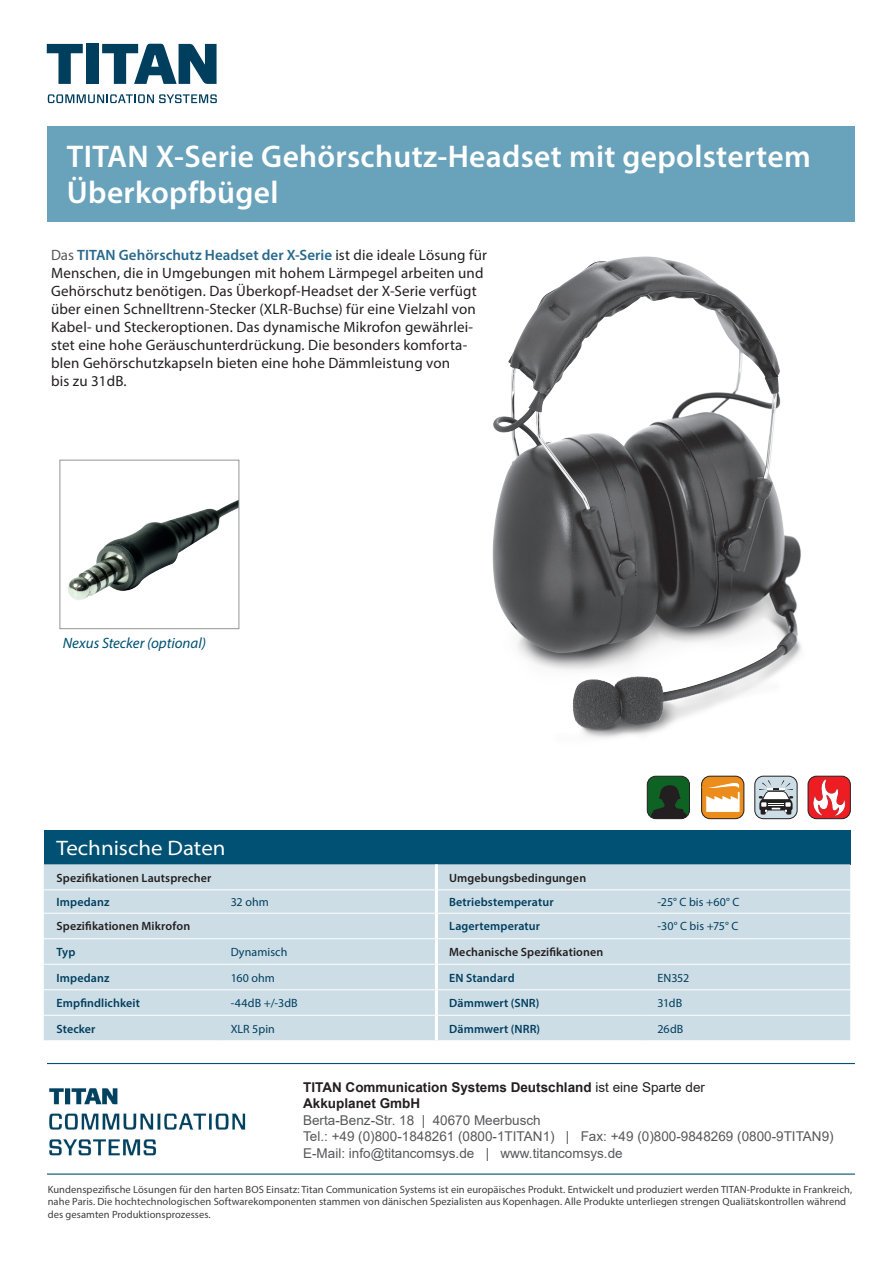
<style>
.page{position:relative;width:893px;height:1263px;background:#fff}
.page>*{position:absolute;margin:0;border:0;box-sizing:border-box;transform-origin:0 0}
.t1{font:600 31.5px/36px "Myriad Pro";letter-spacing:.01em;color:#fff}
.t2{font:semi-expanded 21px "Myriad Pro";color:#fff}
.t3{font:15px/18px "Myriad Pro";letter-spacing:.01em;color:#231f20}
.t4{font:italic 15px "Myriad Pro";color:#005173}
.t5{font:13.5px/16.5px "Arial";color:#57585a}
.t6{font:700 13.5px/16.5px "Arial";color:#231f20}
.t7{font:600 12px "Myriad Pro";letter-spacing:.01em;color:#003e5e}
.t8{font:600 12px "Myriad Pro";letter-spacing:.01em;color:#231f20}
.t9{font:12px "Myriad Pro";letter-spacing:.005em;color:#003e5e}
.t10{font:10.5px/12.6px "Myriad Pro";letter-spacing:.005em;color:#3e3e3f}
.s1{color:#57585a}
.s2{font-weight:600;color:#28698c}
.s3{font-weight:400}
</style>
<div class="page">
<svg style="left:47px;top:44px;width:36px;height:40px"></svg>
<div style="left:86px;top:44px;width:13px;height:40px;background:#003e5e"></div>
<svg style="left:102px;top:44px;width:115px;height:40px"></svg>
<svg style="left:48px;top:94px;width:169px;height:9px"></svg>
<div style="left:47px;top:126px;width:808px;height:96px;background:#69a2bb"></div>
<div style="left:44px;top:830px;width:806px;height:34px;background:#005173"></div>
<div style="left:44px;top:864px;width:806px;height:176px;background:#cddde6"></div>
<hr style="left:435px;top:913px;width:3px;height:25px;background:#fff">
<hr style="left:435px;top:939px;width:3px;height:25px;background:#fff">
<hr style="left:435px;top:965px;width:3px;height:24px;background:#fff">
<hr style="left:435px;top:990px;width:3px;height:25px;background:#fff">
<hr style="left:435px;top:1016px;width:3px;height:24px;background:#fff">
<hr style="left:44px;top:889px;width:174px;height:1px;background:#fff">
<hr style="left:218px;top:889px;width:217px;height:1px;background:#fff">
<hr style="left:438px;top:889px;width:207px;height:1px;background:#fff">
<hr style="left:645px;top:889px;width:205px;height:1px;background:#fff">
<hr style="left:44px;top:913px;width:174px;height:1px;background:#fff">
<hr style="left:218px;top:913px;width:218px;height:1px;background:#fff">
<hr style="left:436px;top:913px;width:209px;height:1px;background:#fff">
<hr style="left:645px;top:913px;width:205px;height:1px;background:#fff">
<hr style="left:44px;top:938px;width:174px;height:1px;background:#fff">
<hr style="left:218px;top:938px;width:218px;height:1px;background:#fff">
<hr style="left:436px;top:938px;width:209px;height:1px;background:#fff">
<hr style="left:645px;top:938px;width:205px;height:1px;background:#fff">
<hr style="left:44px;top:964px;width:174px;height:1px;background:#fff">
<hr style="left:218px;top:964px;width:218px;height:1px;background:#fff">
<hr style="left:436px;top:964px;width:209px;height:1px;background:#fff">
<hr style="left:645px;top:964px;width:205px;height:1px;background:#fff">
<hr style="left:44px;top:989px;width:174px;height:1px;background:#fff">
<hr style="left:218px;top:989px;width:218px;height:1px;background:#fff">
<hr style="left:436px;top:989px;width:209px;height:1px;background:#fff">
<hr style="left:645px;top:989px;width:205px;height:1px;background:#fff">
<hr style="left:44px;top:1015px;width:174px;height:1px;background:#fff">
<hr style="left:218px;top:1015px;width:218px;height:1px;background:#fff">
<hr style="left:436px;top:1015px;width:209px;height:1px;background:#fff">
<hr style="left:645px;top:1015px;width:205px;height:1px;background:#fff">
<hr style="left:435px;top:864px;width:3px;height:26px;background:#fff">
<hr style="left:435px;top:890px;width:3px;height:23px;background:#fff">
<img style="left:492px;top:256px;width:309px;height:482px">
<img style="left:49px;top:1088px;width:197px;height:68px">
<hr style="left:47px;top:1063px;width:808px;height:1px;background:#005173">
<hr style="left:47px;top:1173px;width:808px;height:2px;background:#005173">
<div style="left:647px;top:776px;width:42px;height:43px;background:#0e6224;border-radius:9px"></div>
<svg style="left:651px;top:785px;width:36px;height:34px"></svg>
<div style="left:647px;top:776px;width:43px;height:43px;border:1px solid #231f20;border-radius:9px"></div>
<div style="left:808px;top:776px;width:42px;height:43px;background:#ee1d23;border-radius:9px"></div>
<div style="left:808px;top:776px;width:42px;height:43px;border:1px solid #231f20;border-radius:9px"></div>
<svg style="left:813px;top:778px;width:33px;height:40px"></svg>
<div style="left:702px;top:776px;width:42px;height:43px;background:#eb8c1b;border-radius:9px"></div>
<div style="left:701px;top:776px;width:43px;height:43px;border:1px solid #231f20;border-radius:9px"></div>
<svg style="left:702px;top:782px;width:38px;height:31px"></svg>
<div style="left:755px;top:776px;width:42px;height:43px;background:#cddde6;border-radius:9px"></div>
<div style="left:755px;top:776px;width:42px;height:43px;border:1px solid #231f20;border-radius:9px"></div>
<svg style="left:759px;top:780px;width:34px;height:34px"></svg>
<img style="left:68px;top:500px;width:169px;height:100px">
<div style="left:60px;top:460px;width:179px;height:169px;border:1px solid #939598"></div>
<h1 class="t1" style="left:67px;top:138px;width:745px">TITAN X-Serie Gehörschutz-Headset mit gepolstertem<br>Überkopfbügel</h1>
<p class="t3" style="left:51px;top:246px;width:438px"><span class="s1">Das</span> <span class="s2">TITAN Gehörschutz Headset der X-Serie</span> ist die ideale Lösung für Menschen, die in Umgebungen mit hohem Lärmpegel arbeiten und Gehörschutz benötigen. Das Überkopf-Headset der X-Serie verfügt über einen Schnelltrenn-Stecker (XLR-Buchse) für eine Vielzahl von Kabel- und Steckeroptionen. Das dynamische Mikrofon gewährlei&shy;stet eine hohe Geräuschunterdrückung. Die besonders komforta&shy;blen Gehörschutzkapseln bieten eine hohe Dämmleistung von<br>bis zu 31dB.</p>
<p class="t4" style="left:63px;top:634px;width:145px">Nexus Stecker (optional)</p>
<h2 class="t2" style="left:57px;top:835px;width:170px">Technische Daten</h2>
<p class="t8" style="left:57px;top:870px;width:156px">Spezifikationen Lautsprecher</p>
<p class="t8" style="left:449px;top:870px;width:138px">Umgebungsbedingungen</p>
<p class="t7" style="left:57px;top:894px;width:54px">Impedanz</p>
<p class="t9" style="left:231px;top:894px;width:40px">32 ohm</p>
<p class="t7" style="left:449px;top:894px;width:106px">Betriebstemperatur</p>
<p class="t9" style="left:658px;top:894px;width:83px">-25° C bis +60° C</p>
<p class="t8" style="left:57px;top:919px;width:135px">Spezifikationen Mikrofon</p>
<p class="t7" style="left:449px;top:919px;width:92px">Lagertemperatur</p>
<p class="t9" style="left:658px;top:919px;width:82px">-30° C bis +75° C</p>
<p class="t7" style="left:57px;top:944px;width:20px">Typ</p>
<p class="t9" style="left:231px;top:944px;width:58px">Dynamisch</p>
<p class="t8" style="left:449px;top:944px;width:156px">Mechanische Spezifikationen</p>
<p class="t7" style="left:57px;top:970px;width:54px">Impedanz</p>
<p class="t9" style="left:231px;top:970px;width:46px">160 ohm</p>
<p class="t7" style="left:449px;top:970px;width:67px">EN Standard</p>
<p class="t9" style="left:658px;top:970px;width:33px">EN352</p>
<p class="t7" style="left:57px;top:995px;width:85px">Empfindlichkeit</p>
<p class="t9" style="left:231px;top:995px;width:69px">-44dB +/-3dB</p>
<p class="t7" style="left:449px;top:995px;width:92px">Dämmwert (SNR)</p>
<p class="t9" style="left:658px;top:995px;width:26px">31dB</p>
<p class="t7" style="left:57px;top:1021px;width:41px">Stecker</p>
<p class="t9" style="left:231px;top:1021px;width:46px">XLR 5pin</p>
<p class="t7" style="left:449px;top:1021px;width:93px">Dämmwert (NRR)</p>
<p class="t9" style="left:658px;top:1021px;width:27px">26dB</p>
<p class="t6" style="left:303px;top:1079px;width:403px">TITAN Communication Systems Deutschland <span class="s3">ist eine Sparte der<br></span>Akkuplanet GmbH</p>
<p class="t5" style="left:303px;top:1111px;width:532px">Berta-Benz-Str. 18 | 40670 Meerbusch<br>Tel.: +49 (0)800-1848261 (0800-1TITAN1) | Fax: +49 (0)800-9848269 (0800-9TITAN9)<br>E-Mail: info@titancomsys.de | www.titancomsys.de</p>
<p class="t10" style="left:48px;top:1183px;width:806px">Kundenspezifische Lösungen für den harten BOS Einsatz: Titan Communication Systems ist ein europäisches Produkt. Entwickelt und produziert werden TITAN-Produkte in Frankreich, nahe Paris. Die hochtechnologischen Softwarekomponenten stammen von dänischen Spezialisten aus Kopenhagen. Alle Produkte unterliegen strengen Qualiätskontrollen während des gesamten Produktionsprozesses.</p>
</div>
